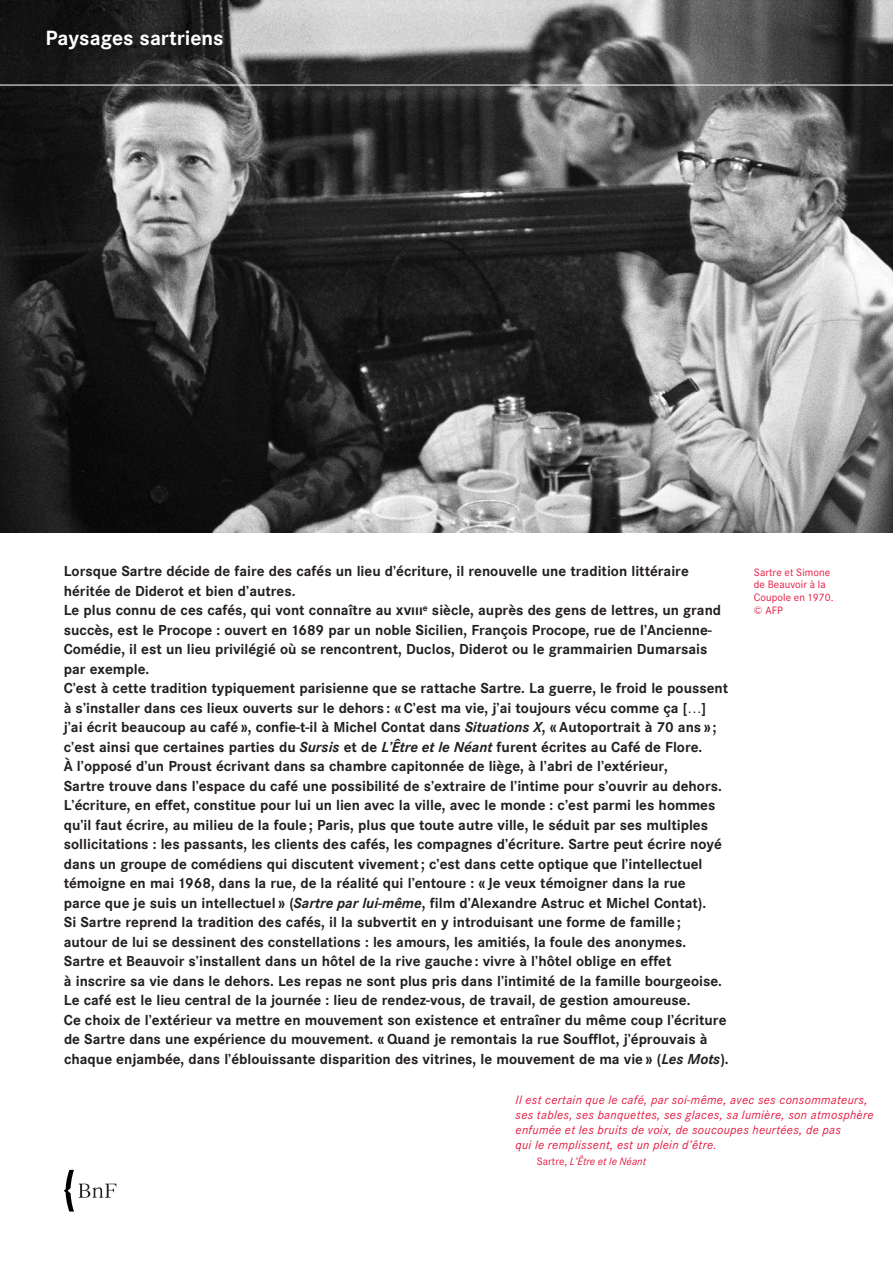
<style>
.page{position:relative;width:893px;height:1263px;background:#fff}
.page>*{position:absolute;margin:0;border:0;box-sizing:border-box;transform-origin:0 0}
.t1{font:700 20.25px "Corporate SBQ3";color:#fff}
.t2{font:700 14.25px/19.5px "Corporate SBQ3";color:#231f20}
.t3{font:italic 12px/15px "Corporate SBQ3";letter-spacing:.025em;color:#e4183e}
.t4{font:10.5px/12.8px "Corporate SBQ3";letter-spacing:.005em;color:#e4183e}
.t5{font:italic 10.5px "Corporate SBQ3";color:#e4183e}
.s1{font-family:"Corporate Expert SBQ4"}
.s2{font-style:italic}
.s3{font-style:normal}
</style>
<div class="page">
<img style="left:0;top:0;width:893px;height:533px">
<hr style="left:0;top:85px;width:893px;height:1px;background:#fff">
<svg style="left:64px;top:1170px;width:52px;height:41px"></svg>
<h1 class="t1" style="left:45px;top:27px;width:180px">Paysages sartriens</h1>
<p class="t2" style="left:64px;top:561px;width:666px">Lorsque Sartre décide de faire des cafés un lieu d’écriture, il renouvelle une tradition littéraire héritée de Diderot et bien d’autres.<br>Le plus connu de ces cafés, qui vont connaître au <span class="s1">xviii</span><sup>e</sup> siècle, auprès des gens de lettres, un grand succès, est le Procope : ouvert en 1689 par un noble Sicilien, François Procope, rue de l’Ancienne-Comédie, il est un lieu privilégié où se rencontrent, Duclos, Diderot ou le grammairien Dumarsais par exemple.<br>C’est à cette tradition typiquement parisienne que se rattache Sartre. La guerre, le froid le poussent à s’installer dans ces lieux ouverts sur le dehors : «C’est ma vie, j’ai toujours vécu comme ça […]<br>j’ai écrit beaucoup au café », confie-t-il à Michel Contat dans <span class="s2">Situations X</span>, «Autoportrait à 70 ans »; c’est ainsi que certaines parties du <span class="s2">Sursis</span> et de <span class="s2">L’Être et le Néant</span> furent écrites au Café de Flore.<br>À l’opposé d’un Proust écrivant dans sa chambre capitonnée de liège, à l’abri de l’extérieur,<br>Sartre trouve dans l’espace du café une possibilité de s’extraire de l’intime pour s’ouvrir au dehors.<br>L’écriture, en effet, constitue pour lui un lien avec la ville, avec le monde : c’est parmi les hommes qu’il faut écrire, au milieu de la foule ; Paris, plus que toute autre ville, le séduit par ses multiples sollicitations : les passants, les clients des cafés, les compagnes d’écriture. Sartre peut écrire noyé dans un groupe de comédiens qui discutent vivement; c’est dans cette optique que l’intellectuel témoigne en mai 1968, dans la rue, de la réalité qui l’entoure : « Je veux témoigner dans la rue<br>parce que je suis un intellectuel » (<span class="s2">Sartre par lui-même</span>, film d’Alexandre Astruc et Michel Contat).<br>Si Sartre reprend la tradition des cafés, il la subvertit en y introduisant une forme de famille ;<br>autour de lui se dessinent des constellations : les amours, les amitiés, la foule des anonymes.<br>Sartre et Beauvoir s’installent dans un hôtel de la rive gauche : vivre à l’hôtel oblige en effet<br>à inscrire sa vie dans le dehors. Les repas ne sont plus pris dans l’intimité de la famille bourgeoise.<br>Le café est le lieu central de la journée : lieu de rendez-vous, de travail, de gestion amoureuse.<br>Ce choix de l’extérieur va mettre en mouvement son existence et entraîner du même coup l’écriture de Sartre dans une expérience du mouvement. « Quand je remontais la rue Soufflot, j’éprouvais à chaque enjambée, dans l’éblouissante disparition des vitrines, le mouvement de ma vie » (<span class="s2">Les Mots</span>).</p>
<p class="t4" style="left:754px;top:566px;width:81px">Sartre et Simone de Beauvoir à la<br>Coupole en 1970. © AFP</p>
<p class="t3" style="left:516px;top:1092px;width:360px">Il est certain que le café, par soi-même, avec ses consommateurs, ses tables, ses banquettes, ses glaces, sa lumière, son atmosphère enfumée et les bruits de voix, de soucoupes heurtées, de pas<br>qui le remplissent, est un plein d’être.</p>
<p class="t5" style="left:537px;top:1155px;width:111px"><span class="s3">Sartre,</span> L’Être et le Néant</p>
</div>
